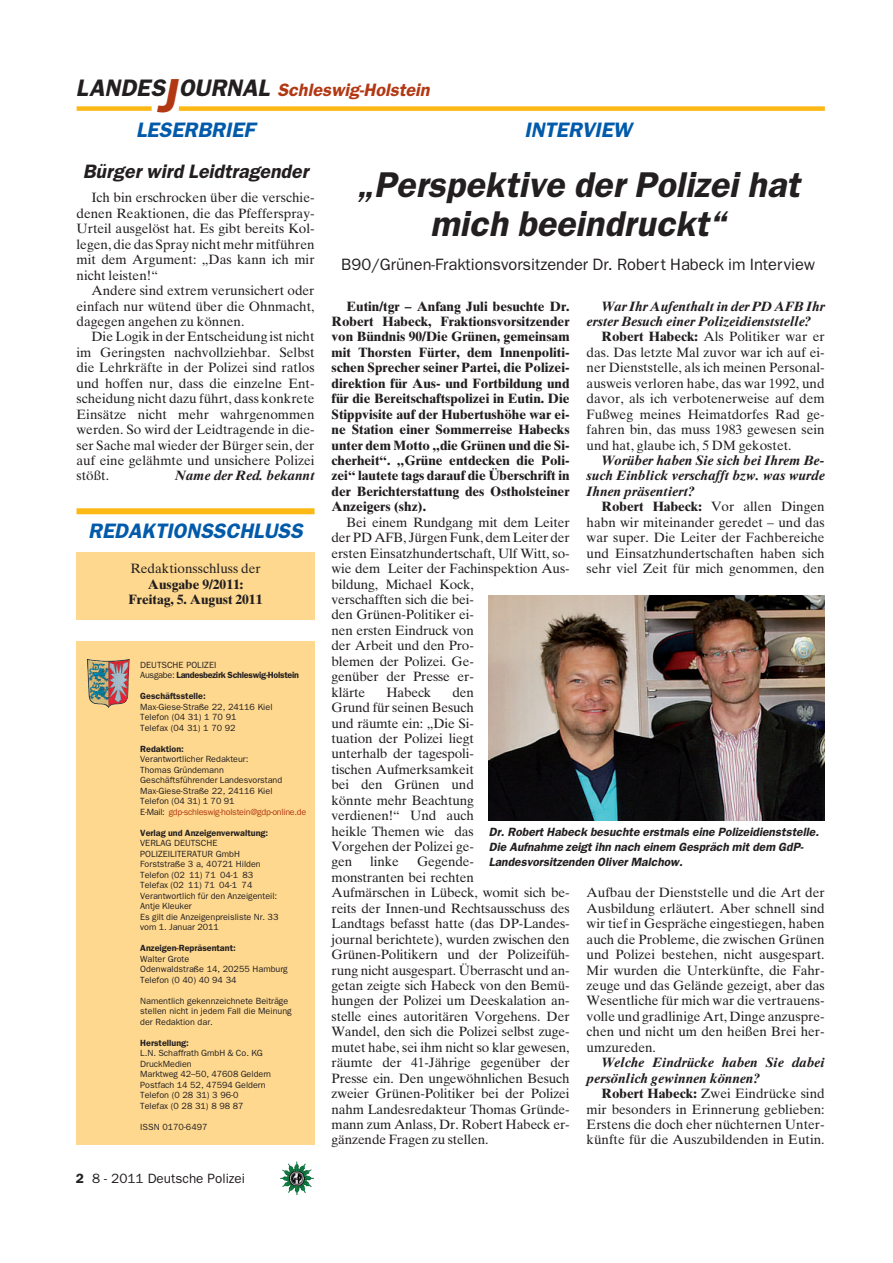
<style>
.page{position:relative;width:893px;height:1263px;background:#fff}
.page>*{position:absolute;margin:0;border:0;box-sizing:border-box;transform-origin:0 0}
.t1{font:36px/39px "Franklin Gothic Demi Oblique OV LRVGMB";color:#231f20;text-align:center}
.t2{font:21px "Franklin Gothic Demi Oblique OV LRVGMB";color:#015aaa}
.t3{font:19.5px "Franklin Gothic Demi Oblique OV LRVGMB";color:#231f20}
.t4{font:18px "Franklin Gothic Demi Oblique OV LRVGMB";color:#b23814}
.t5{font:16.5px "Franklin Gothic Book OV CRVGMB";color:#231f20}
.t6{font:13.5px/15.5px "Times Ten Roman OV GRVGMB";letter-spacing:-.01em;color:#231f20;text-align:justify}
.t7{font:13.5px/15.5px "Times Ten Bold OV IRVGMB";color:#231f20;text-align:justify}
.t8{font:13.5px/15.5px "Times Ten Bold Italic OV JRVGMB";color:#231f20}
.t9{font:13.5px "Franklin Gothic Book OV CRVGMB";color:#231f20}
.t10{font:12px/15.5px "Franklin Gothic Demi Oblique OV LRVGMB";color:#231f20}
.t11{font:9px/10.5px "Franklin Gothic Book OV CRVGMB";color:#231f20}
.t12{font:9px "Franklin Gothic Demi OV DRVGMB";color:#231f20}
.t13{font:9px "Franklin Gothic Demi OV DRVGMB";letter-spacing:-.03em;color:#231f20}
.s1{font-size:24px;color:#231f20}
.s2{font-size:48px}
.s3{font-family:"Franklin Gothic Book OV CRVGMB"}
.s4{color:#b23814}
.s5{font-family:"Franklin Gothic Demi OV DRVGMB"}
.s6{font-family:"Times Ten Bold OV IRVGMB"}
</style>
<div class="page">
<div style="left:77px;top:552px;width:238px;height:67px;background:#fed88f"></div>
<img style="left:282px;top:1163px;width:32px;height:32px">
<div style="left:77px;top:641px;width:238px;height:503px;background:#fed88f"></div>
<img style="left:87px;top:659px;width:43px;height:49px">
<div style="left:77px;top:106px;width:75px;height:5px;background:#fcb814"></div>
<div style="left:179px;top:106px;width:646px;height:5px;background:#fcb814"></div>
<div style="left:77px;top:508px;width:238px;height:6px;background:#fcb814"></div>
<img style="left:489px;top:596px;width:336px;height:224px">
<h3 class="t4" style="left:76px;top:83px;width:355px"><span class="s1">LANDES</span><span class="s2">J</span><span class="s1">OURNAL</span> Schleswig-Holstein</h3>
<h2 class="t2" style="left:136px;top:121px;width:120px">LESERBRIEF</h2>
<h2 class="t2" style="left:524px;top:121px;width:109px">INTERVIEW</h2>
<h3 class="t3" style="left:83px;top:163px;width:227px">Bürger wird Leidtragender</h3>
<p class="t6" style="left:77px;top:192px;width:240px;text-indent:15px">Ich bin erschrocken über die verschie&shy;denen Reaktionen, die das Pfefferspray-Urteil ausgelöst hat. Es gibt bereits Kol&shy;legen, die das Spray nicht mehr mitführen mit dem Argument: „Das kann ich mir nicht leisten!“</p>
<p class="t6" style="left:77px;top:284px;width:240px;text-indent:15px">Andere sind extrem verunsichert oder einfach nur wütend über die Ohnmacht, dagegen angehen zu können.</p>
<p class="t6" style="left:77px;top:330px;width:240px;text-indent:15px">Die Logik in der Entscheidung ist nicht im Geringsten nachvollziehbar. Selbst die Lehrkräfte in der Polizei sind ratlos und hoffen nur, dass die einzelne Ent&shy;scheidung nicht dazu führt, dass konkrete Einsätze nicht mehr wahrgenommen werden. So wird der Leidtragende in die&shy;ser Sache mal wieder der Bürger sein, der auf eine gelähmte und unsichere Polizei stößt.</p>
<p class="t8" style="left:175px;top:469px;width:141px">Name der Red. bekannt</p>
<h2 class="t2" style="left:88px;top:523px;width:216px">REDAKTIONSSCHLUSS</h2>
<p class="t6" style="left:130px;top:562px;width:132px">Redaktionsschluss der</p>
<p class="t7" style="left:129px;top:578px;width:135px;text-align:center">Ausgabe 9/2011:<br>Freitag, 5. August 2011</p>
<p class="t11" style="left:140px;top:660px;width:78px">DEUTSCHE POLIZEI</p>
<p class="t13" style="left:140px;top:672px;width:160px"><span class="s3">Ausgabe:</span> Landesbezirk Schleswig-Holstein</p>
<p class="t12" style="left:140px;top:693px;width:67px">Geschäftsstelle:</p>
<p class="t11" style="left:140px;top:702px;width:134px">Max-Giese-Straße 22, 24116 Kiel<br>Telefon (04 31) 1 70 91<br>Telefax (04 31) 1 70 92</p>
<p class="t12" style="left:140px;top:745px;width:45px">Redaktion:</p>
<p class="t11" style="left:140px;top:755px;width:168px">Verantwortlicher Redakteur:<br>Thomas Gründemann<br>Geschäftsführender Landesvorstand<br>Max-Giese-Straße 22, 24116 Kiel<br>Telefon (04 31) 1 70 91<br>E-Mail: <span class="s4">gdp-schleswig-holstein@gdp-online.de</span></p>
<p class="t12" style="left:140px;top:829px;width:129px">Verlag und Anzeigenverwaltung:</p>
<p class="t11" style="left:140px;top:839px;width:140px">VERLAG DEUTSCHE<br>POLIZEILITERATUR GmbH<br>Forststraße 3 a, 40721 Hilden<br>Telefon (02 11) 71 04-1 83<br>Telefax (02 11) 71 04-1 74<br>Verantwortlich für den Anzeigenteil:<br>Antje Kleuker<br>Es gilt die Anzeigenpreisliste Nr. 33 vom 1. Januar 2011</p>
<p class="t12" style="left:140px;top:945px;width:97px">Anzeigen-Repräsentant:</p>
<p class="t11" style="left:140px;top:954px;width:149px">Walter Grote<br>Odenwaldstraße 14, 20255 Hamburg<br>Telefon (0 40) 40 94 34</p>
<p class="t11" style="left:140px;top:996px;width:153px">Namentlich gekennzeichnete Beiträge stellen nicht in jedem Fall die Meinung der Redaktion dar.</p>
<p class="t12" style="left:140px;top:1039px;width:50px">Herstellung:</p>
<p class="t11" style="left:140px;top:1049px;width:132px">L.N. Schaffrath GmbH &amp; Co. KG<br>DruckMedien<br>Marktweg 42–50, 47608 Geldern<br>Postfach 14 52, 47594 Geldern<br>Telefon (0 28 31) 3 96-0<br>Telefax (0 28 31) 8 98 87</p>
<p class="t11" style="left:140px;top:1122px;width:69px">ISSN 0170-6497</p>
<p class="t9" style="left:76px;top:1173px;width:171px"><span class="s5">2</span> 8 - 2011 Deutsche Polizei</p>
<h1 class="t1" style="left:356px;top:168px;width:445px">„Perspektive der Polizei hat mich beeindruckt“</h1>
<p class="t5" style="left:341px;top:258px;width:475px">B90/Grünen-Fraktionsvorsitzender Dr. Robert Habeck im Interview</p>
<p class="t8" style="left:587px;top:300px;width:240px;text-indent:15px">War Ihr Aufenthalt in der PD AFB Ihr erster Besuch einer Polizeidienststelle?</p>
<p class="t6" style="left:587px;top:330px;width:240px;text-indent:15px"><span class="s6">Robert Habeck:</span> Als Politiker war er das. Das letzte Mal zuvor war ich auf ei&shy;ner Dienststelle, als ich meinen Personal&shy;ausweis verloren habe, das war 1992, und davor, als ich verbotenerweise auf dem Fußweg meines Heimatdorfes Rad ge&shy;fahren bin, das muss 1983 gewesen sein und hat, glaube ich, 5 DM gekostet.</p>
<p class="t8" style="left:587px;top:454px;width:239px;text-align:justify;text-indent:15px">Worüber haben Sie sich bei Ihrem Be&shy;such Einblick verschafft bzw. was wurde Ihnen präsentiert?</p>
<p class="t6" style="left:587px;top:500px;width:239px;text-indent:15px"><span class="s6">Robert Habeck:</span> Vor allen Dingen habn wir miteinander geredet – und das war super. Die Leiter der Fachbereiche und Einsatzhundertschaften haben sich sehr viel Zeit für mich genommen, den</p>
<p class="t7" style="left:332px;top:300px;width:240px;text-indent:15px">Eutin/tgr – Anfang Juli besuchte Dr.<br>Robert Habeck, Fraktionsvorsitzender von Bündnis 90/Die Grünen, gemeinsam mit Thorsten Fürter, dem Innenpoliti&shy;schen Sprecher seiner Partei, die Polizei&shy;direktion für Aus- und Fortbildung und für die Bereitschaftspolizei in Eutin. Die Stippvisite auf der Hubertushöhe war ei&shy;ne Station einer Sommerreise Habecks unter dem Motto „die Grünen und die Si&shy;cherheit“. „Grüne entdecken die Poli&shy;zei“ lautete tags darauf die Überschrift in der Berichterstattung des Ostholsteiner Anzeigers (shz).</p>
<p class="t6" style="left:332px;top:516px;width:239px;text-align:left;text-indent:15px">Bei einem Rundgang mit dem Leiter der PD AFB, Jürgen Funk, dem Leiter der ersten Einsatzhundertschaft, Ulf Witt, so&shy;wie dem Leiter der Fachinspektion Aus&shy;bildung, Michael Kock,<br>verschafften sich die bei-<br>den Grünen-Politiker ei-<br>nen ersten Eindruck von<br>der Arbeit und den Pro-<br>blemen der Polizei. Ge-<br>genüber der Presse er-<br>klärte</p>
<p class="t6" style="left:332px;top:686px;width:144px;text-indent:121px">den Grund für seinen Besuch und räumte ein: „Die Si&shy;tuation der Polizei liegt unterhalb der tagespoli&shy;tischen Aufmerksamkeit bei den Grünen und könnte mehr Beachtung verdienen!“ Und auch heikle Themen wie das Vorgehen der Polizei ge&shy;gen</p>
<p class="t6" style="left:386px;top:686px;width:47px">Habeck</p>
<p class="t10" style="left:489px;top:825px;width:332px">Dr. Robert Habeck besuchte erstmals eine Polizeidienststelle.<br>Die Aufnahme zeigt ihn nach einem Gespräch mit dem GdP-<br>Landesvorsitzenden Oliver Malchow.</p>
<p class="t6" style="left:332px;top:856px;width:240px;text-align:left;text-indent:85px">Gegende-<br>monstranten bei rechten<br>Aufmärschen in Lübeck, womit sich be&shy;reits der Innen-und Rechtsausschuss des Landtags befasst hatte (das DP-Landes&shy;journal berichtete), wurden zwischen den Grünen-Politikern und der Polizeifüh&shy;rung nicht ausgespart. Überrascht und an&shy;getan zeigte sich Habeck von den Bemü&shy;hungen der Polizei um Deeskalation an&shy;stelle eines autoritären Vorgehens. Der Wandel, den sich die Polizei selbst zuge&shy;mutet habe, sei ihm nicht so klar gewesen, räumte der 41-Jährige gegenüber der Presse ein. Den ungewöhnlichen Besuch zweier Grünen-Politiker bei der Polizei nahm Landesredakteur Thomas Gründe&shy;mann zum Anlass, Dr. Robert Habeck er&shy;gänzende Fragen zu stellen.</p>
<p class="t6" style="left:370px;top:856px;width:30px">linke</p>
<p class="t6" style="left:587px;top:886px;width:239px">Aufbau der Dienststelle und die Art der Ausbildung erläutert. Aber schnell sind wir tief in Gespräche eingestiegen, haben auch die Probleme, die zwischen Grünen und Polizei bestehen, nicht ausgespart.<br>Mir wurden die Unterkünfte, die Fahr&shy;zeuge und das Gelände gezeigt, aber das Wesentliche für mich war die vertrauens&shy;volle und gradlinige Art, Dinge anzuspre&shy;chen und nicht um den heißen Brei her&shy;umzureden.</p>
<p class="t8" style="left:587px;top:1056px;width:239px;text-indent:15px">Welche Eindrücke haben Sie dabei persönlich gewinnen können?</p>
<p class="t6" style="left:587px;top:1087px;width:240px;text-indent:15px"><span class="s6">Robert Habeck:</span> Zwei Eindrücke sind mir besonders in Erinnerung geblieben:<br>Erstens die doch eher nüchternen Unter&shy;künfte für die Auszubildenden in Eutin.</p>
</div>
